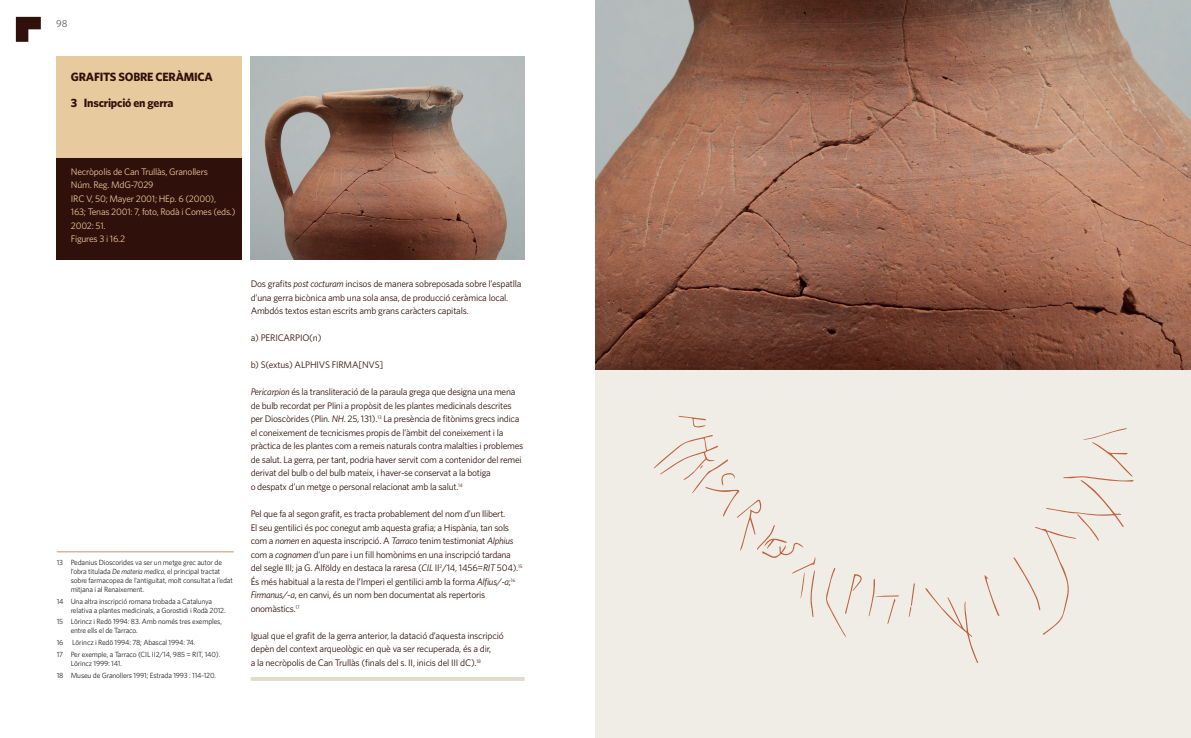
<style>
.page{position:relative;width:1191px;height:738px;background:#fff}
.page>*{position:absolute;margin:0;border:0;box-sizing:border-box;transform-origin:0 0}
.t1{font:700 12px/26px "Whitney HTF";letter-spacing:-.02em;color:#30100a}
.t2{font:10px "Whitney HTF";color:#57585a}
.t3{font:9.5px/13.5px "Whitney HTF";letter-spacing:-.025em;color:#30100a}
.t4{font:9.5px/13.5px "Whitney HTF";letter-spacing:-.025em;color:#e7cb9e}
.t5{font:7.5px/9px "Whitney HTF";letter-spacing:-.02em;color:#231f20}
.s1{font-style:italic}
</style>
<div class="page">
<svg style="left:16px;top:17px;width:25px;height:25px"></svg>
<div style="left:57px;top:57px;width:185px;height:101px;background:#e7cb9e"></div>
<div style="left:57px;top:158px;width:185px;height:101px;background:#30100a"></div>
<div style="left:595px;top:0;width:596px;height:737px;background:#f0ece6"></div>
<img style="left:251px;top:57px;width:273px;height:202px">
<svg style="left:925px;top:588px;width:53px;height:74px"></svg>
<svg style="left:984px;top:575px;width:15px;height:40px"></svg>
<svg style="left:678px;top:415px;width:28px;height:12px"></svg>
<svg style="left:1013px;top:428px;width:120px;height:206px"></svg>
<svg style="left:826px;top:567px;width:73px;height:70px"></svg>
<svg style="left:908px;top:583px;width:7px;height:33px"></svg>
<svg style="left:654px;top:435px;width:162px;height:181px"></svg>
<img style="left:595px;top:0;width:596px;height:369px">
<hr style="left:57px;top:551px;width:177px;height:1px;background:#c39463">
<svg style="left:251px;top:677px;width:273px;height:3px"></svg>
<p class="t2" style="left:56px;top:17px;width:13px">98</p>
<p class="t1" style="left:71px;top:63px;width:143px">GRAFITS SOBRE CERÀMICA<br>3 Inscripció en gerra</p>
<p class="t4" style="left:71px;top:164px;width:166px">Necròpolis de Can Trullàs, Granollers<br>Núm. Reg. MdG-7029<br>IRC V, 50; Mayer 2001; HEp. 6 (2000),<br>163; Tenas 2001: 7, foto, Rodà i Comes (eds.)<br>2002: 51.<br>Figures 3 i 16.2</p>
<p class="t5" style="left:71px;top:557px;width:164px;text-indent:-14px">13 Pedanius Dioscorides va ser un metge grec autor de l’obra titulada <span class="s1">De materia medica</span>, el principal tractat sobre farmacopea de l’antiguitat, molt consultat a l’edat mitjana i al Renaixement.</p>
<p class="t5" style="left:71px;top:596px;width:156px;text-indent:-14px">14 Una altra inscripció romana trobada a Catalunya relativa a plantes medicinals, a Gorostidi i Rodà 2012.</p>
<p class="t5" style="left:71px;top:616px;width:153px;text-indent:-14px">15 Lörincz i Redö 1994: 83. Amb només tres exemples, entre ells el de Tarraco.</p>
<p class="t5" style="left:57px;top:636px;width:165px;line-height:11.8px">16 Lörincz i Redö 1994: 78; Abascal 1994: 74.<br>17 Per exemple, a Tarraco (CIL II2/14, 985 = RIT, 140).</p>
<p class="t5" style="left:57px;top:657px;width:161px;line-height:11.8px;text-indent:14px">Lörincz 1999: 141.<br>18 Museu de Granollers 1991; Estrada 1993 : 114-120.</p>
<p class="t3" style="left:251px;top:277px;width:272px">Dos grafits <span class="s1">post cocturam</span> incisos de manera sobreposada sobre l’espatlla d’una gerra bicònica amb una sola ansa, de producció ceràmica local.<br>Ambdós textos estan escrits amb grans caràcters capitals.</p>
<p class="t3" style="left:251px;top:331px;width:72px">a) PERICARPIO(n)</p>
<p class="t3" style="left:251px;top:358px;width:134px">b) S(extus) ALPHIVS FIRMA[NVS]</p>
<p class="t3" style="left:251px;top:385px;width:274px"><span class="s1">Pericarpion</span> és la transliteració de la paraula grega que designa una mena de bulb recordat per Plini a propòsit de les plantes medicinals descrites per Dioscòrides (Plin. <span class="s1">NH</span>. 25, 131).<sup>13</sup> La presència de fitònims grecs indica el coneixement de tecnicismes propis de l’àmbit del coneixement i la pràctica de les plantes com a remeis naturals contra malalties i problemes de salut. La gerra, per tant, podria haver servit com a contenidor del remei derivat del bulb o del bulb mateix, i haver-se conservat a la botiga<br>o despatx d’un metge o personal relacionat amb la salut.<sup>14</sup></p>
<p class="t3" style="left:251px;top:506px;width:273px">Pel que fa al segon grafit, es tracta probablement del nom d’un llibert.<br>El seu gentilici és poc conegut amb aquesta grafia; a Hispània, tan sols com a <span class="s1">nomen</span> en aquesta inscripció. A <span class="s1">Tarraco</span> tenim testimoniat <span class="s1">Alphius </span>com a <span class="s1">cognomen</span> d’un pare i un fill homònims en una inscripció tardana del segle III; ja G. Alföldy en destaca la raresa (<span class="s1">CIL</span> II<sup>2</sup>/14, 1456=<span class="s1">RIT</span> 504).<sup>15<br></sup>És més habitual a la resta de l’Imperi el gentilici amb la forma <span class="s1">Alfius/-a</span>;<sup>16<br></sup><span class="s1">Firmanus/-a</span>, en canvi, és un nom ben documentat als repertoris onomàstics.<sup>17</sup></p>
<p class="t3" style="left:251px;top:628px;width:254px">Igual que el grafit de la gerra anterior, la datació d’aquesta inscripció depèn del context arqueològic en què va ser recuperada, és a dir,<br>a la necròpolis de Can Trullàs (finals del s. II, inicis del III dC).<sup>18</sup></p>
</div>
